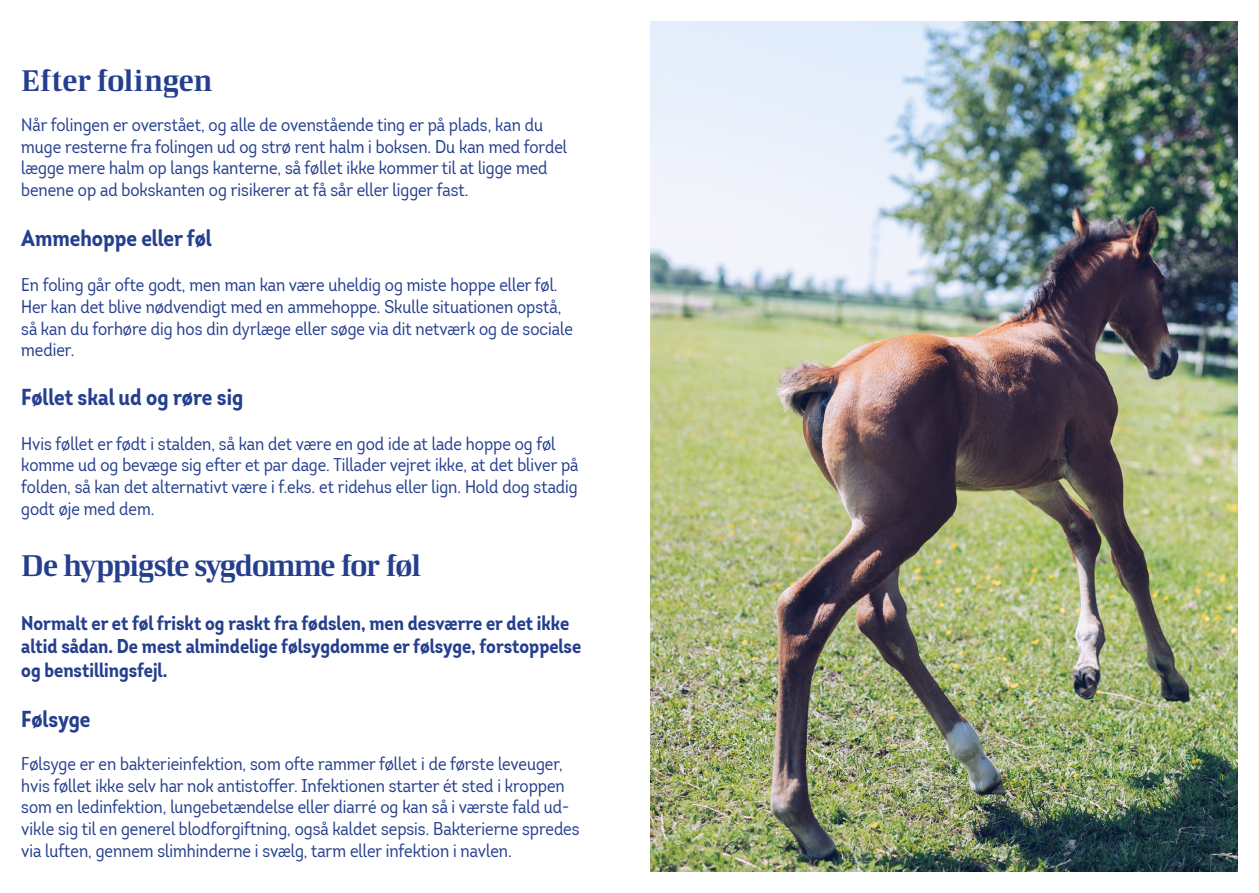
<style>
.page{position:relative;width:1259px;height:893px;background:#fff}
.page>*{position:absolute;margin:0;border:0;box-sizing:border-box;transform-origin:0 0}
.Underrubrik{font:30px "LF Rubrik 2";letter-spacing:-.025em;color:#253f8e}
.Underrubrik-2{font:30px "LF Rubrik 2";color:#253f8e}
.t1{font:700 22.5px "Intro Cond";color:#253f8e}
.t2{font:700 19.5px/23.4px "Intro Cond";color:#253f8e}
.t3{font:18px/21.6px "Intro Cond";color:#253f8e}
</style>
<div class="page">
<img style="left:651px;top:21px;width:586px;height:851px">
<p class="Underrubrik-2" style="left:21px;top:63px;width:193px">Efter folingen</p>
<p class="t3" style="left:21px;top:114px;width:547px">Når folingen er overstået, og alle de ovenstående ting er på plads, kan du muge resterne fra folingen ud og strø rent halm i boksen. Du kan med fordel lægge mere halm op langs kanterne, så føllet ikke kommer til at ligge med benene op ad bokskanten og risikerer at få sår eller ligger fast.</p>
<p class="t1" style="left:21px;top:224px;width:192px">Ammehoppe eller føl</p>
<p class="t3" style="left:21px;top:274px;width:553px">En foling går ofte godt, men man kan være uheldig og miste hoppe eller føl.<br>Her kan det blive nødvendigt med en ammehoppe. Skulle situationen opstå, så kan du forhøre dig hos din dyrlæge eller søge via dit netværk og de sociale medier.</p>
<p class="t1" style="left:21px;top:382px;width:223px">Føllet skal ud og røre sig</p>
<p class="t3" style="left:21px;top:433px;width:559px">Hvis føllet er født i stalden, så kan det være en god ide at lade hoppe og føl komme ud og bevæge sig efter et par dage. Tillader vejret ikke, at det bliver på folden, så kan det alternativt være i f.eks. et ridehus eller lign. Hold dog stadig godt øje med dem.</p>
<p class="Underrubrik" style="left:21px;top:547px;width:401px">De hyppigste sygdomme for føl</p>
<p class="t2" style="left:21px;top:611px;width:561px">Normalt er et føl friskt og raskt fra fødslen, men desværre er det ikke altid sådan. De mest almindelige følsygdomme er følsyge, forstoppelse og benstillingsfejl.</p>
<p class="t1" style="left:21px;top:705px;width:71px">Følsyge</p>
<p class="t3" style="left:21px;top:753px;width:560px">Følsyge er en bakterieinfektion, som ofte rammer føllet i de første leveuger, hvis føllet ikke selv har nok antistoffer. Infektionen starter ét sted i kroppen som en ledinfektion, lungebetændelse eller diarré og kan så i værste fald ud&shy;vikle sig til en generel blodforgiftning, også kaldet sepsis. Bakterierne spredes via luften, gennem slimhinderne i svælg, tarm eller infektion i navlen.</p>
</div>
